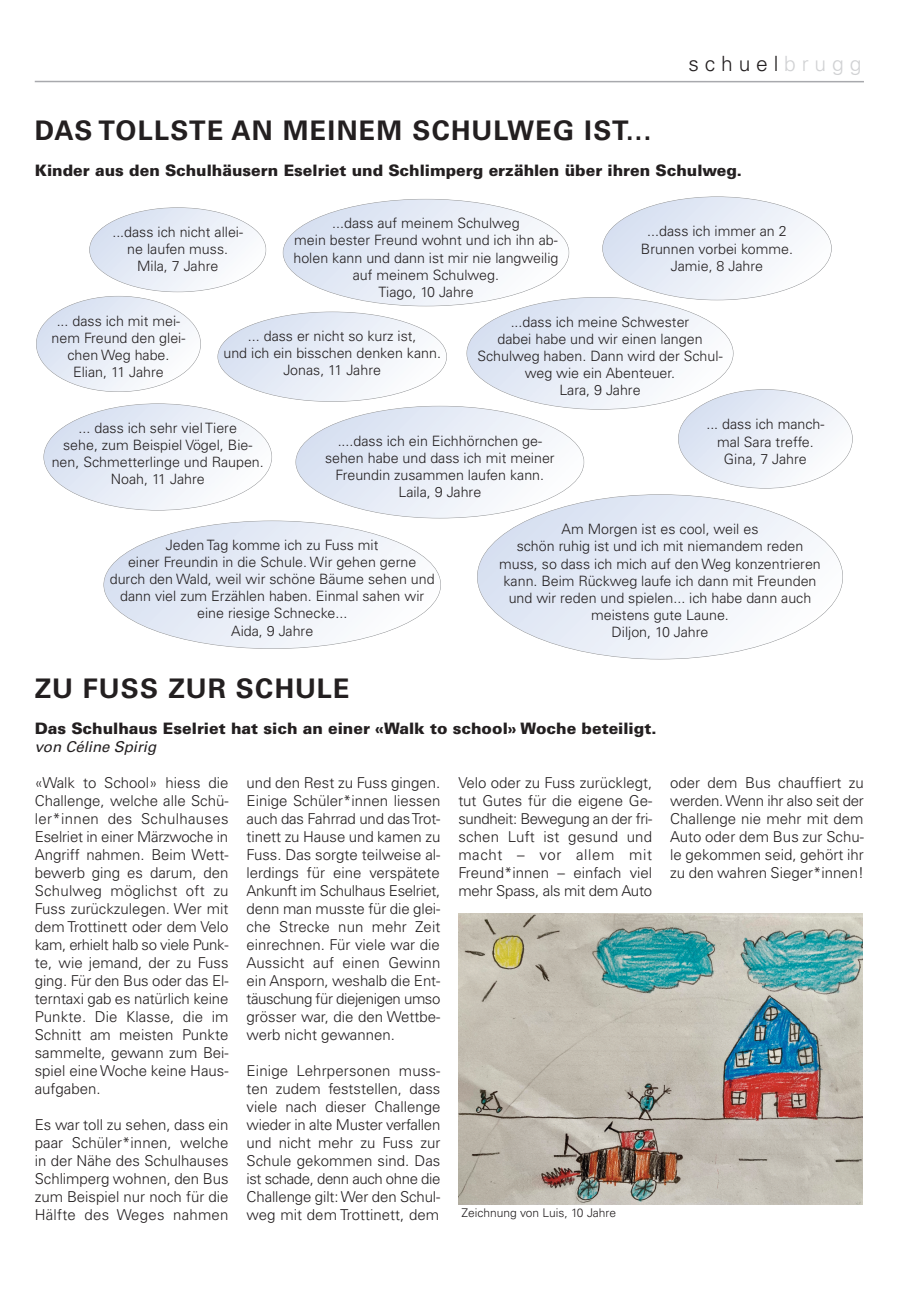
<style>
.page{position:relative;width:920px;height:1290px;background:#fff}
.page>*{position:absolute;margin:0;border:0;box-sizing:border-box;transform-origin:0 0}
.t1{font:27px "Univers Com 65 Bold OTF";letter-spacing:.05em;color:#231f20}
.t2{font:300 21px "Univers Com 45";letter-spacing:.28em;color:#231f20}
.t3{font:900 15.75px "Univers Com 75";color:#231f20}
.t4{font:300 15px/18px "Univers Com 45";color:#231f20;text-align:justify}
.t5{font:italic 15px "Univers Com 55";color:#231f20}
.t6{font:300 14.25px/17.1px "Univers Com 45";color:#231f20;text-align:center}
.t7{font:300 12px "Univers Com 45";color:#231f20}
.s1{color:#d1d2d4}
.s2{font-family:"Univers Com 65 Bold OTF";font-weight:400}
</style>
<div class="page">
<hr style="left:35px;top:81px;width:829px;height:1px;background:#a8a9ad">
<img style="left:458px;top:914px;width:404px;height:290px">
<img style="left:468px;top:297px;width:265px;height:112px">
<img style="left:105px;top:521px;width:336px;height:127px">
<img style="left:283px;top:199px;width:286px;height:107px">
<img style="left:36px;top:296px;width:165px;height:96px">
<img style="left:477px;top:496px;width:366px;height:163px">
<img style="left:297px;top:406px;width:287px;height:112px">
<img style="left:603px;top:198px;width:228px;height:102px">
<img style="left:678px;top:390px;width:173px;height:97px">
<img style="left:45px;top:405px;width:227px;height:105px">
<img style="left:219px;top:312px;width:228px;height:89px">
<img style="left:90px;top:209px;width:176px;height:83px">
<h1 class="t1" style="left:35px;top:114px;width:618px">DAS TOLLSTE AN MEINEM SCHULWEG IST...</h1>
<h2 class="t2" style="left:688px;top:51px;width:174px">schuel<span class="s1">brugg</span></h2>
<p class="t3" style="left:35px;top:160px;width:709px">Kinder aus den Schulhäusern Eselriet und Schlimperg erzählen über ihren Schulweg.</p>
<p class="t6" style="left:112px;top:223px;width:132px">...dass ich nicht allei&shy;ne laufen muss.<br>Mila, 7 Jahre</p>
<p class="t6" style="left:293px;top:215px;width:267px">...dass auf meinem Schulweg<br>mein bester Freund wohnt und ich ihn ab&shy;holen kann und dann ist mir nie langweilig auf meinem Schulweg.<br>Tiago, 10 Jahre</p>
<p class="t6" style="left:641px;top:223px;width:154px">...dass ich immer an 2<br>Brunnen vorbei komme.<br>Jamie, 8 Jahre</p>
<p class="t6" style="left:52px;top:312px;width:135px">... dass ich mit mei&shy;nem Freund den glei&shy;chen Weg habe.<br>Elian, 11 Jahre</p>
<p class="t6" style="left:223px;top:327px;width:219px">... dass er nicht so kurz ist,<br>und ich ein bisschen denken kann.<br>Jonas, 11 Jahre</p>
<p class="t6" style="left:477px;top:313px;width:247px">...dass ich meine Schwester<br>dabei habe und wir einen langen<br>Schulweg haben. Dann wird der Schul&shy;weg wie ein Abenteuer.<br>Lara, 9 Jahre</p>
<p class="t6" style="left:52px;top:419px;width:214px">... dass ich sehr viel Tiere<br>sehe, zum Beispiel Vögel, Bie&shy;nen, Schmetterlinge und Raupen.<br>Noah, 11 Jahre</p>
<p class="t6" style="left:325px;top:432px;width:231px">....dass ich ein Eichhörnchen ge&shy;sehen habe und dass ich mit meiner<br>Freundin zusammen laufen kann.<br>Laila, 9 Jahre</p>
<p class="t6" style="left:706px;top:416px;width:120px">... dass ich manch&shy;mal Sara treffe.<br>Gina, 7 Jahre</p>
<p class="t6" style="left:110px;top:536px;width:326px">Jeden Tag komme ich zu Fuss mit<br>einer Freundin in die Schule. Wir gehen gerne durch den Wald, weil wir schöne Bäume sehen und dann viel zum Erzählen haben. Einmal sahen wir eine riesige Schnecke...<br>Aida, 9 Jahre</p>
<h1 class="t1" style="left:35px;top:672px;width:316px">ZU FUSS ZUR SCHULE</h1>
<p class="t6" style="left:499px;top:521px;width:323px">Am Morgen ist es cool, weil es<br>schön ruhig ist und ich mit niemandem reden muss, so dass ich mich auf den Weg konzentrieren kann. Beim Rückweg laufe ich dann mit Freunden und wir reden und spielen... ich habe dann auch meistens gute Laune.<br>Diljon, 10 Jahre</p>
<p class="t3" style="left:35px;top:718px;width:623px">Das Schulhaus Eselriet hat sich an einer <span class="s2">«</span>Walk to school<span class="s2">»</span> Woche beteiligt.</p>
<p class="t5" style="left:35px;top:737px;width:123px">von Céline Spirig</p>
<p class="t4" style="left:35px;top:773px;width:195px">«Walk to School» hiess die Challenge, welche alle Schü&shy;ler*innen des Schulhauses Eselriet in einer Märzwoche in Angriff nahmen. Beim Wett&shy;bewerb ging es darum, den Schulweg möglichst oft zu Fuss zurückzulegen. Wer mit dem Trottinett oder dem Velo kam, erhielt halb so viele Punk&shy;te, wie jemand, der zu Fuss ging. Für den Bus oder das El&shy;terntaxi gab es natürlich keine Punkte. Die Klasse, die im Schnitt am meisten Punkte sammelte, gewann zum Bei&shy;spiel eine Woche keine Haus&shy;aufgaben.</p>
<p class="t4" style="left:35px;top:1115px;width:195px">Es war toll zu sehen, dass ein paar Schüler*innen, welche in der Nähe des Schulhauses Schlimperg wohnen, den Bus zum Beispiel nur noch für die Hälfte des Weges nahmen</p>
<p class="t4" style="left:247px;top:773px;width:195px">und den Rest zu Fuss gingen.<br>Einige Schüler*innen liessen auch das Fahrrad und dasTrot&shy;tinett zu Hause und kamen zu Fuss. Das sorgte teilweise al&shy;lerdings für eine verspätete Ankunft im Schulhaus Eselriet, denn man musste für die glei&shy;che Strecke nun mehr Zeit einrechnen. Für viele war die Aussicht auf einen Gewinn ein Ansporn, weshalb die Ent&shy;täuschung für diejenigen umso grösser war, die den Wettbe&shy;werb nicht gewannen.</p>
<p class="t4" style="left:247px;top:1061px;width:195px">Einige Lehrpersonen muss&shy;ten zudem feststellen, dass viele nach dieser Challenge wieder in alte Muster verfallen und nicht mehr zu Fuss zur Schule gekommen sind. Das ist schade, denn auch ohne die Challenge gilt: Wer den Schul&shy;weg mit dem Trottinett, dem</p>
<p class="t4" style="left:458px;top:773px;width:195px">Velo oder zu Fuss zurücklegt, tut Gutes für die eigene Ge&shy;sundheit: Bewegung an der fri&shy;schen Luft ist gesund und macht – vor allem mit Freund*innen – einfach viel mehr Spass, als mit dem Auto</p>
<p class="t4" style="left:670px;top:773px;width:195px">oder dem Bus chauffiert zu werden. Wenn ihr also seit der Challenge nie mehr mit dem Auto oder dem Bus zur Schu&shy;le gekommen seid, gehört ihr zu den wahren Sieger*innen!</p>
<p class="t7" style="left:461px;top:1206px;width:156px">Zeichnung von Luis, 10 Jahre</p>
</div>
